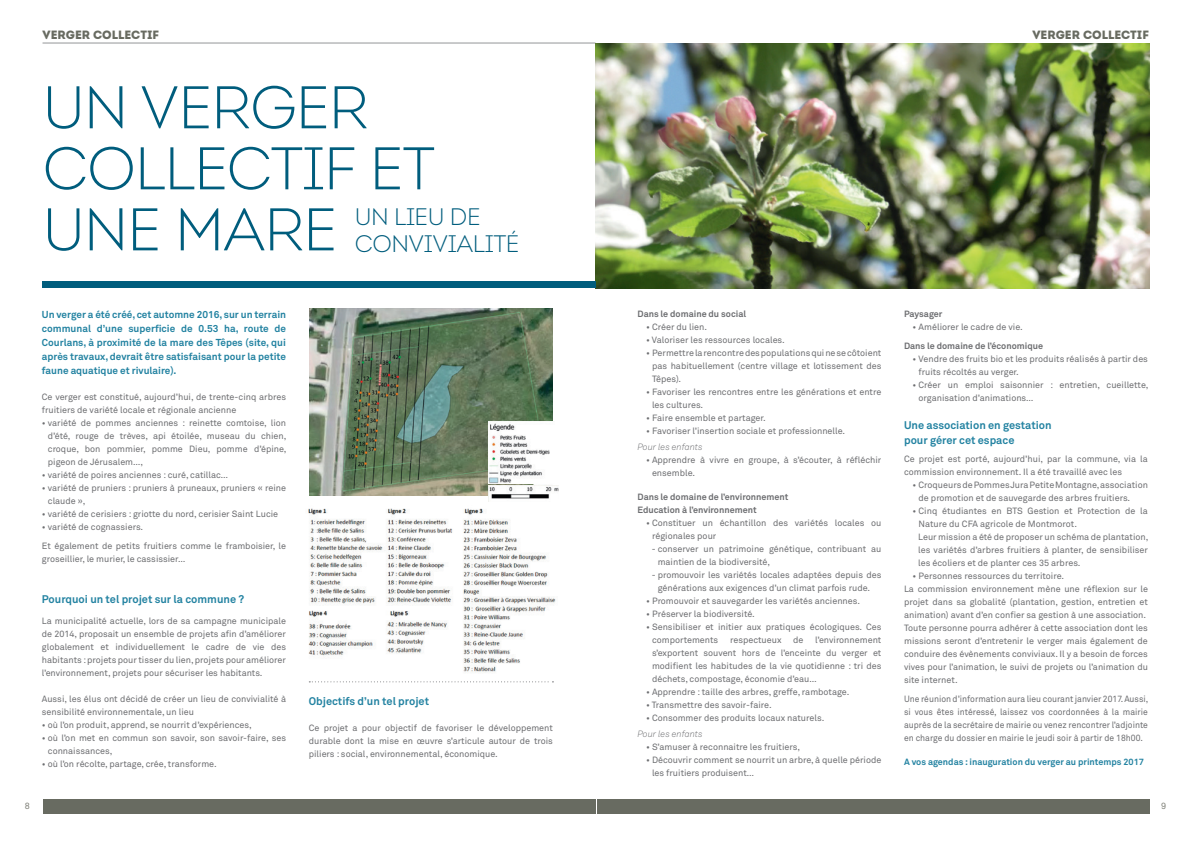
<style>
.page{position:relative;width:1191px;height:842px;background:#fff}
.page>*{position:absolute;margin:0;border:0;box-sizing:border-box;transform-origin:0 0}
.t1{font:300 60px/61px "Intro";letter-spacing:-.02em;color:#005d7d}
.t2{font:300 23.9px/27.1px "Intro";letter-spacing:-.02em;color:#005d7d}
.t3{font:900 12px "Intro";color:#686b61}
.t4{font:700 11px/15px "Akkurat";color:#2282a1}
.t5{font:700 10px/14px "Akkurat";color:#2282a1;text-align:justify}
.t6{font:9px/13px "Akkurat";color:#6c6d70}
.t7{font:9px/13px "Akkurat";color:#6c6d70;text-align:justify;scale:.95 1}
.t8{font:700 9px/13px "Akkurat";color:#6c6d70}
.t9{font:700 9px "Akkurat";color:#2282a1}
.t10{font:italic 300 9px "Akkurat";color:#6c6d70}
.t11{font:9px "Akkurat";color:#808179}
</style>
<div class="page">
<hr style="left:43px;top:43px;width:552px;height:1px;background:#939598">
<img style="left:595px;top:43px;width:554px;height:245px">
<div style="left:597px;top:799px;width:552px;height:15px;background:#686b61"></div>
<div style="left:43px;top:799px;width:552px;height:15px;background:#686b61"></div>
<div style="left:43px;top:281px;width:553px;height:7px;background:#005d7d"></div>
<svg style="left:309px;top:681px;width:244px;height:1px"></svg>
<img style="left:309px;top:309px;width:244px;height:186px">
<img style="left:308px;top:508px;width:248px;height:165px">
<img style="left:488px;top:485px;width:70px;height:17px">
<img style="left:488px;top:422px;width:65px;height:61px">
<h3 class="t3" style="left:43px;top:27px;width:118px">VERGER COLLECTIF</h3>
<h1 class="t1" style="left:43px;top:77px;width:394px">UN VERGER<br>COLLECTIF ET<br>UNE MARE</h1>
<h2 class="t2" style="left:355px;top:203px;width:166px">UN LIEU DE<br>CONVIVIALITÉ</h2>
<p class="t5" style="left:42px;top:307px;width:246px">Un verger a été créé, cet automne 2016, sur un terrain communal d’une superficie de 0.53 ha, route de Courlans, à proximité de la mare des Têpes (site, qui après travaux, devrait être satisfaisant pour la petite faune aquatique et rivulaire).</p>
<p class="t6" style="left:42px;top:390px;width:246px">Ce verger est constitué, aujourd’hui, de trente-cinq arbres fruitiers de variété locale et régionale ancienne</p>
<p class="t6" style="left:48px;top:416px;width:240px;text-align:justify;text-indent:-6px">• variété de pommes anciennes : reinette comtoise, lion d’été, rouge de trèves, api étoilée, museau du chien, croque, bon pommier, pomme Dieu, pomme d’épine, pigeon de Jérusalem…,</p>
<p class="t6" style="left:42px;top:468px;width:188px">• variété de poires anciennes : curé, catillac…</p>
<p class="t6" style="left:48px;top:481px;width:240px;text-indent:-6px">• variété de pruniers : pruniers à pruneaux, pruniers « reine claude »,</p>
<p class="t6" style="left:42px;top:507px;width:238px">• variété de cerisiers : griotte du nord, cerisier Saint Lucie</p>
<p class="t6" style="left:42px;top:517px;width:246px;line-height:18.7px">• variété de cognassiers.<br>Et également de petits fruitiers comme le framboisier, le</p>
<p class="t6" style="left:42px;top:552px;width:145px">groseillier, le murier, le cassissier…</p>
<p class="t4" style="left:42px;top:591px;width:204px">Pourquoi un tel projet sur la commune ?</p>
<p class="t6" style="left:42px;top:614px;width:246px;text-align:justify">La municipalité actuelle, lors de sa campagne municipale de 2014, proposait un ensemble de projets afin d’améliorer globalement et individuellement le cadre de vie des habitants : projets pour tisser du lien, projets pour améliorer l’environnement, projets pour sécuriser les habitants.</p>
<p class="t6" style="left:42px;top:692px;width:246px">Aussi, les élus ont décidé de créer un lieu de convivialité à sensibilité environnementale, un lieu</p>
<p class="t6" style="left:42px;top:718px;width:211px">• où l’on produit, apprend, se nourrit d’expériences,</p>
<p class="t6" style="left:48px;top:731px;width:240px;text-indent:-6px">• où l’on met en commun son savoir, son savoir-faire, ses connaissances,</p>
<p class="t6" style="left:42px;top:757px;width:176px">• où l’on récolte, partage, crée, transforme.</p>
<p class="t4" style="left:309px;top:693px;width:122px">Objectifs d’un tel projet</p>
<p class="t6" style="left:309px;top:721px;width:246px;text-align:justify">Ce projet a pour objectif de favoriser le développement durable dont la mise en œuvre s’articule autour de trois piliers : social, environnemental, économique.</p>
<h3 class="t3" style="left:1032px;top:27px;width:118px">VERGER COLLECTIF</h3>
<p class="t8" style="left:637px;top:307px;width:110px">Dans le domaine du social</p>
<p class="t6" style="left:646px;top:320px;width:63px">• Créer du lien.</p>
<p class="t6" style="left:646px;top:333px;width:140px">• Valoriser les ressources locales.</p>
<p class="t6" style="left:652px;top:346px;width:231px;text-align:justify;text-indent:-6px">• Permettre la rencontre des populations qui ne se côtoient pas habituellement (centre village et lotissement des Têpes).</p>
<p class="t6" style="left:652px;top:385px;width:231px;text-indent:-6px">• Favoriser les rencontres entre les générations et entre les cultures.</p>
<p class="t6" style="left:646px;top:411px;width:121px">• Faire ensemble et partager.</p>
<p class="t6" style="left:646px;top:424px;width:201px">• Favoriser l’insertion sociale et professionnelle.</p>
<p class="t10" style="left:637px;top:441px;width:67px">Pour les enfants</p>
<p class="t6" style="left:652px;top:453px;width:231px;text-indent:-6px">• Apprendre à vivre en groupe, à s’écouter, à réfléchir ensemble.</p>
<p class="t8" style="left:637px;top:490px;width:152px">Dans le domaine de l’environnement<br>Education à l’environnement</p>
<p class="t6" style="left:652px;top:516px;width:231px;text-indent:-6px">• Constituer un échantillon des variétés locales ou régionales pour</p>
<p class="t6" style="left:657px;top:542px;width:225px;text-indent:-6px">- conserver un patrimoine génétique, contribuant au maintien de la biodiversité,</p>
<p class="t6" style="left:651px;top:568px;width:231px;text-align:center">- promouvoir les variétés locales adaptées depuis des générations aux exigences d’un climat parfois rude.</p>
<p class="t6" style="left:646px;top:594px;width:215px">• Promouvoir et sauvegarder les variétés anciennes.</p>
<p class="t6" style="left:646px;top:607px;width:110px">• Préserver la biodiversité.</p>
<p class="t6" style="left:652px;top:620px;width:231px;text-indent:-6px">• Sensibiliser et initier aux pratiques écologiques. Ces comportements</p>
<p class="t6" style="left:652px;top:633px;width:231px;text-align:justify;text-indent:163px">l’environnement s’exportent souvent hors de l’enceinte du verger et modifient les habitudes de la vie quotidienne : tri des déchets, compostage, économie d’eau…</p>
<p class="t6" style="left:646px;top:685px;width:205px">• Apprendre : taille des arbres, greffe, rambotage.</p>
<p class="t6" style="left:646px;top:698px;width:127px">• Transmettre des savoir-faire.</p>
<p class="t6" style="left:646px;top:711px;width:180px">• Consommer des produits locaux naturels.</p>
<p class="t10" style="left:637px;top:728px;width:67px">Pour les enfants</p>
<p class="t6" style="left:646px;top:740px;width:156px">• S’amuser à reconnaitre les fruitiers,</p>
<p class="t6" style="left:652px;top:753px;width:231px;text-indent:-6px">• Découvrir comment se nourrit un arbre, à quelle période les fruitiers produisent…</p>
<p class="t6" style="left:730px;top:633px;width:53px">respectueux</p>
<p class="t6" style="left:793px;top:633px;width:12px">de</p>
<p class="t8" style="left:904px;top:307px;width:40px">Paysager</p>
<p class="t6" style="left:912px;top:320px;width:112px">• Améliorer le cadre de vie.</p>
<p class="t8" style="left:904px;top:339px;width:140px">Dans le domaine de l’économique</p>
<p class="t6" style="left:918px;top:352px;width:231px;text-indent:-6px">• Vendre des fruits bio et les produits réalisés à partir des fruits récoltés au verger.</p>
<p class="t6" style="left:918px;top:378px;width:231px;text-indent:-6px">• Créer un emploi saisonnier : entretien, cueillette, organisation d’animations…</p>
<p class="t4" style="left:904px;top:417px;width:149px">Une association en gestation pour gérer cet espace</p>
<p class="t6" style="left:904px;top:453px;width:245px">Ce projet est porté, aujourd’hui, par la commune, via la commission environnement. Il a été travaillé avec les</p>
<p class="t6" style="left:918px;top:479px;width:231px;text-indent:-6px">• Croqueurs de Pommes Jura Petite Montagne, association de promotion et de sauvegarde des arbres fruitiers.</p>
<p class="t6" style="left:918px;top:505px;width:232px;text-indent:-6px">• Cinq étudiantes en BTS Gestion et Protection de la Nature du CFA agricole de Montmorot.<br>Leur mission a été de proposer un schéma de plantation, les variétés d’arbres fruitiers à planter, de sensibiliser les écoliers et de planter ces 35 arbres.</p>
<p class="t6" style="left:904px;top:570px;width:245px;text-indent:9px">• Personnes ressources du territoire.<br>La commission environnement mène une réflexion sur le projet dans sa globalité (plantation, gestion, entretien et animation) avant d’en confier sa gestion à une association.<br>Toute personne pourra adhérer à cette association dont les missions seront d’entretenir le verger mais également de conduire des évènements conviviaux. Il y a besoin de forces vives pour l’animation, le suivi de projets ou l’animation du site internet.</p>
<p class="t7" style="left:904px;top:692px;width:259px">Une réunion d’information aura lieu courant janvier 2017. Aussi, si vous êtes intéressé, laissez vos coordonnées à la mairie auprès de la secrétaire de mairie ou venez rencontrer l’adjointe en charge du dossier en mairie le jeudi soir à partir de 18h00.</p>
<p class="t9" style="left:904px;top:756px;width:241px">A vos agendas : inauguration du verger au printemps 2017</p>
<p class="t11" style="left:25px;top:800px;width:7px">8</p>
<p class="t11" style="left:1161px;top:800px;width:7px">9</p>
</div>
